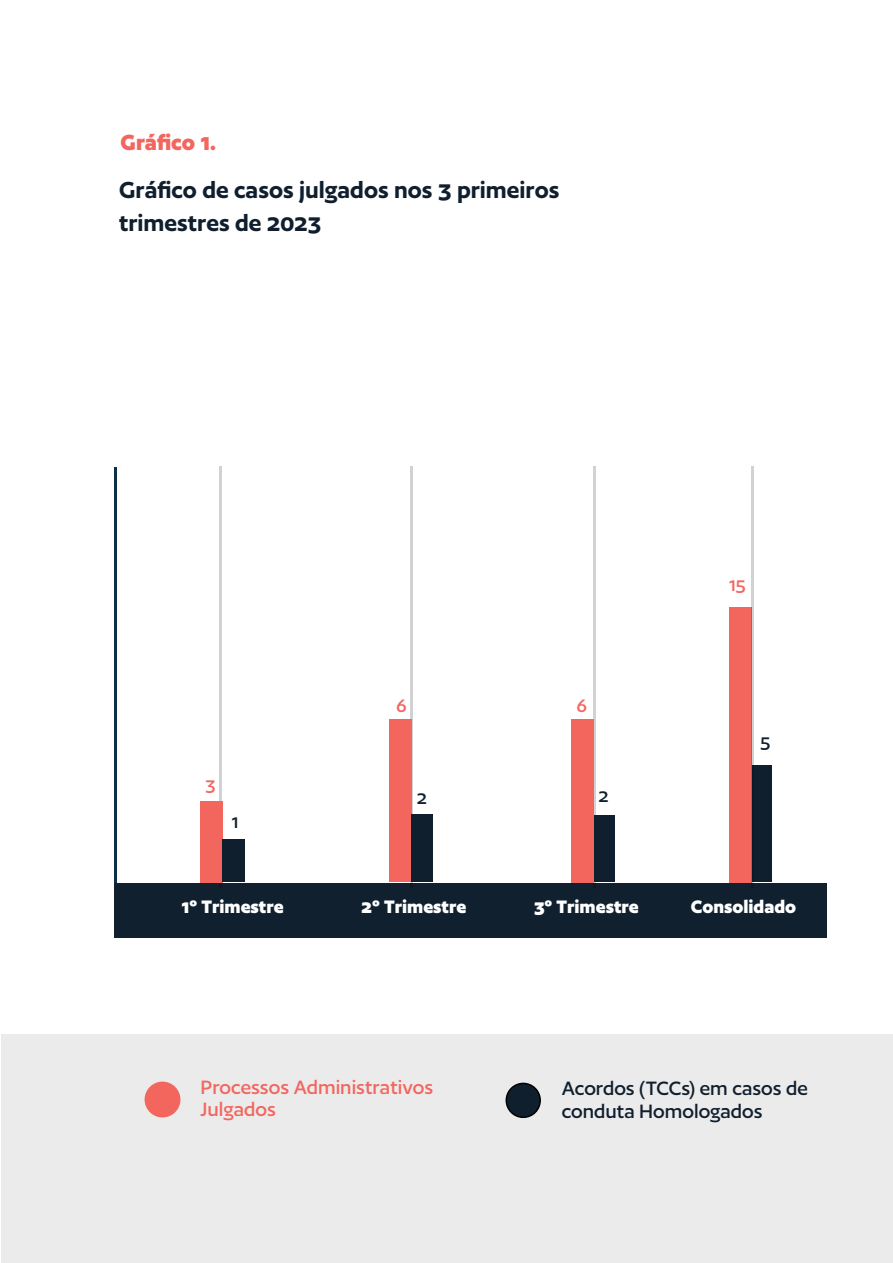
<style>
.page{position:relative;width:893px;height:1263px;background:#fff}
.page>*{position:absolute;margin:0;border:0;box-sizing:border-box;transform-origin:0 0}
.t1{font:600 27px/32.4px "Author";color:#101f2e}
.t2{font:700 25.5px "Author";color:#f2665e}
.t3{font:500 22.5px/22.5px "Author";color:#101f2e}
.t4{font:500 22.5px/22.5px "Author";color:#f2665e}
.t5{font:700 21px "Author";color:#fff}
.t6{font:500 21px "Author";color:#f2665e}
.t7{font:500 21px "Author";color:#101f2e}
</style>
<div class="page">
<div style="left:2px;top:1035px;width:891px;height:228px;background:#ecebeb"></div>
<div style="left:145px;top:1081px;width:35px;height:36px;background:#f2665e;border-radius:50%"></div>
<div style="left:506px;top:1083px;width:34px;height:34px;background:#101f2e;border-radius:50%"></div>
<div style="left:506px;top:1083px;width:35px;height:35px;border:2px solid #000;border-radius:50%"></div>
<hr style="left:114px;top:467px;width:3px;height:458px;background:#0d3049">
<div style="left:114px;top:883px;width:712px;height:54px;background:#10202f"></div>
<hr style="left:220px;top:467px;width:2px;height:421px;background:#000">
<hr style="left:410px;top:467px;width:3px;height:421px;background:#000">
<hr style="left:593px;top:467px;width:2px;height:421px;background:#000">
<div style="left:200px;top:801px;width:22px;height:82px;background:#f2665e"></div>
<div style="left:592px;top:815px;width:23px;height:67px;background:#101f2e"></div>
<div style="left:389px;top:720px;width:22px;height:162px;background:#f2665e"></div>
<div style="left:572px;top:719px;width:22px;height:163px;background:#f2665e"></div>
<div style="left:222px;top:839px;width:23px;height:43px;background:#101f2e"></div>
<div style="left:411px;top:815px;width:22px;height:67px;background:#101f2e"></div>
<div style="left:750px;top:765px;width:22px;height:117px;background:#101f2e"></div>
<div style="left:729px;top:607px;width:22px;height:275px;background:#f2665e"></div>
<hr style="left:751px;top:467px;width:2px;height:421px;background:#000">
<p class="t2" style="left:121px;top:128px;width:97px">Gráfico 1.</p>
<p class="t1" style="left:119px;top:174px;width:442px">Gráfico de casos julgados nos 3 primeiros trimestres de 2023</p>
<p class="t6" style="left:205px;top:773px;width:12px">3</p>
<p class="t7" style="left:231px;top:811px;width:9px">1</p>
<p class="t6" style="left:396px;top:695px;width:12px">6</p>
<p class="t6" style="left:576px;top:695px;width:12px">6</p>
<p class="t7" style="left:417px;top:787px;width:12px">2</p>
<p class="t7" style="left:598px;top:785px;width:12px">2</p>
<p class="t5" style="left:181px;top:896px;width:104px">1º Trimestre</p>
<p class="t5" style="left:361px;top:896px;width:107px">2º Trimestre</p>
<p class="t5" style="left:534px;top:896px;width:107px">3º Trimestre</p>
<p class="t6" style="left:729px;top:574px;width:19px">15</p>
<p class="t7" style="left:760px;top:731px;width:12px">5</p>
<p class="t5" style="left:691px;top:896px;width:107px">Consolidado</p>
<p class="t4" style="left:201px;top:1076px;width:234px">Processos Administrativos<br>Julgados</p>
<p class="t3" style="left:562px;top:1077px;width:248px">Acordos (TCCs) em casos de conduta Homologados</p>
</div>
